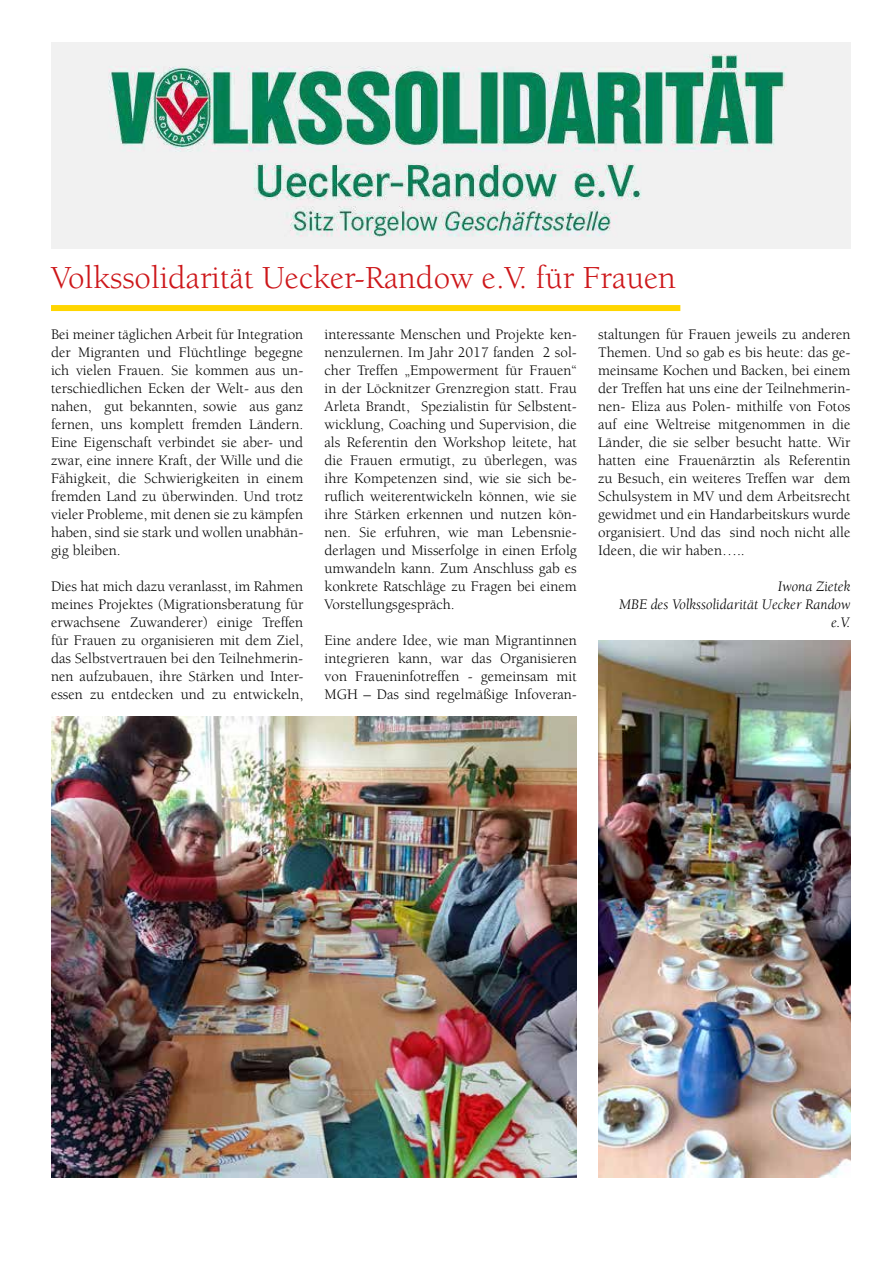
<style>
.page{position:relative;width:893px;height:1263px;background:#fff}
.page>*{position:absolute;margin:0;border:0;box-sizing:border-box;transform-origin:0 0}
.t1{font:33px "Berkeley";color:#cd171a}
.t2{font:15px/18px "Berkeley";color:#000;text-align:justify}
.t3{font:italic 15px/18px "Berkeley";color:#000;text-align:right}
</style>
<div class="page">
<img style="left:51px;top:43px;width:799px;height:205px">
<div style="left:51px;top:305px;width:629px;height:6px;background:#ffd600"></div>
<img style="left:598px;top:641px;width:252px;height:537px">
<img style="left:51px;top:716px;width:526px;height:462px">
<h1 class="t1" style="left:51px;top:260px;width:626px">Volkssolidarität Uecker-Randow e.V. für Frauen</h1>
<p class="t2" style="left:325px;top:325px;width:254px">interessante Menschen und Projekte ken&shy;nenzulernen. Im Jahr 2017 fanden 2 sol&shy;cher Treffen „Empowerment für Frauen“ in der Löcknitzer Grenzregion statt. Frau Arleta Brandt, Spezialistin für Selbstent&shy;wicklung, Coaching und Supervision, die als Referentin den Workshop leitete, hat die Frauen ermutigt, zu überlegen, was ihre Kompetenzen sind, wie sie sich be&shy;ruflich weiterentwickeln können, wie sie ihre Stärken erkennen und nutzen kön&shy;nen. Sie erfuhren, wie man Lebensnie&shy;derlagen und Misserfolge in einen Erfolg umwandeln kann. Zum Anschluss gab es konkrete Ratschläge zu Fragen bei einem Vorstellungsgespräch.</p>
<p class="t2" style="left:325px;top:631px;width:254px">Eine andere Idee, wie man Migrantinnen integrieren kann, war das Organisieren von Fraueninfotreffen - gemeinsam mit MGH – Das sind regelmäßige Infoveran-</p>
<p class="t2" style="left:51px;top:325px;width:254px">Bei meiner täglichen Arbeit für Integration der Migranten und Flüchtlinge begegne ich vielen Frauen. Sie kommen aus un&shy;terschiedlichen Ecken der Welt- aus den nahen, gut bekannten, sowie aus ganz fernen, uns komplett fremden Ländern.<br>Eine Eigenschaft verbindet sie aber- und zwar, eine innere Kraft, der Wille und die Fähigkeit, die Schwierigkeiten in einem fremden Land zu überwinden. Und trotz vieler Probleme, mit denen sie zu kämpfen haben, sind sie stark und wollen unabhän&shy;gig bleiben.</p>
<p class="t2" style="left:51px;top:577px;width:254px">Dies hat mich dazu veranlasst, im Rahmen meines Projektes (Migrationsberatung für erwachsene Zuwanderer) einige Treffen für Frauen zu organisieren mit dem Ziel, das Selbstvertrauen bei den Teilnehmerin&shy;nen aufzubauen, ihre Stärken und Inter&shy;essen zu entdecken und zu entwickeln,</p>
<p class="t2" style="left:598px;top:325px;width:254px">staltungen für Frauen jeweils zu anderen Themen. Und so gab es bis heute: das ge&shy;meinsame Kochen und Backen, bei einem der Treffen hat uns eine der Teilnehmerin&shy;nen- Eliza aus Polen- mithilfe von Fotos auf eine Weltreise mitgenommen in die Länder, die sie selber besucht hatte. Wir hatten eine Frauenärztin als Referentin zu Besuch, ein weiteres Treffen war dem Schulsystem in MV und dem Arbeitsrecht gewidmet und ein Handarbeitskurs wurde organisiert. Und das sind noch nicht alle Ideen, die wir haben…..</p>
<p class="t3" style="left:619px;top:577px;width:233px">Iwona Zietek<br>MBE des Volkssolidarität Uecker Randow e.V.</p>
</div>
